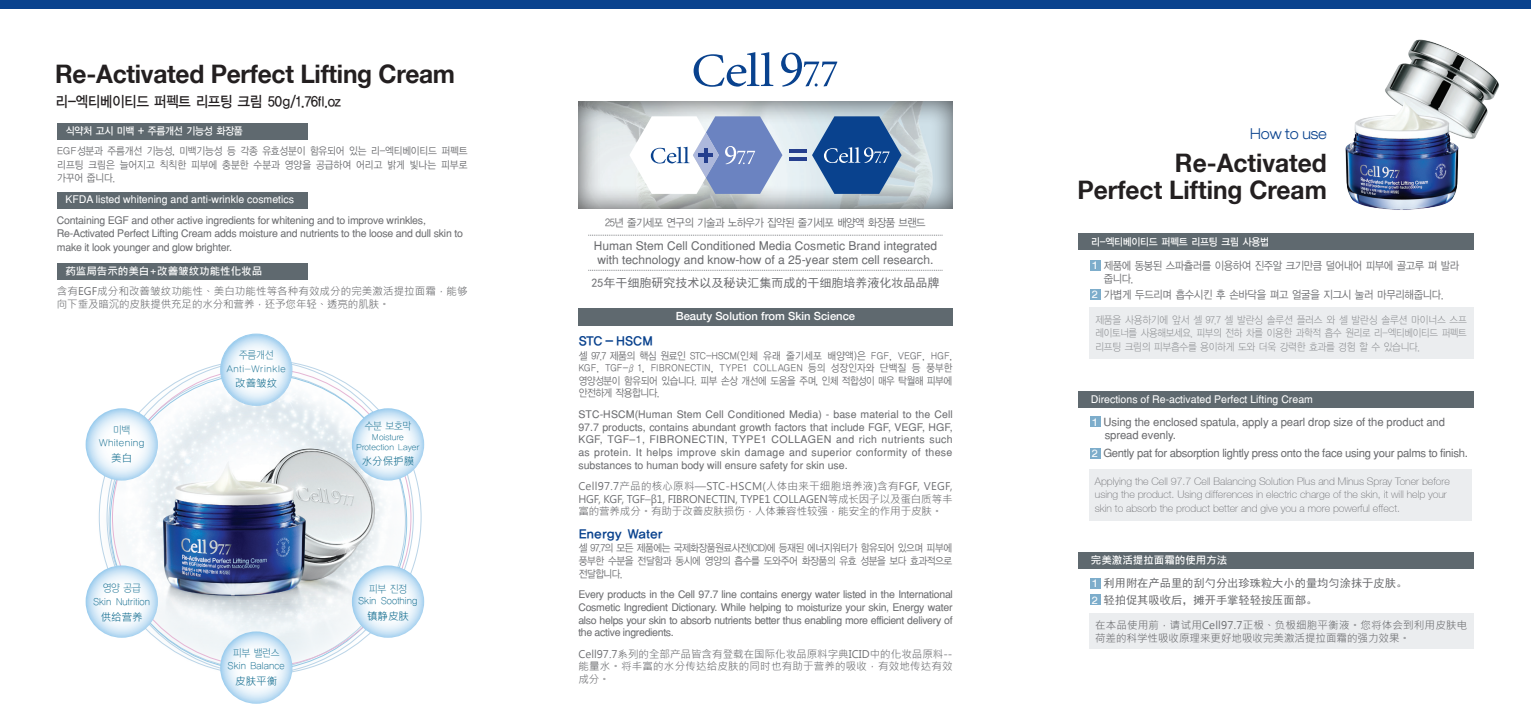
<style>
.page{position:relative;width:1531px;height:723px;background:#fff}
.page>*{position:absolute;margin:0;border:0;box-sizing:border-box;transform-origin:0 0}
.t1{font:700 25.5px "Helvetica 75";letter-spacing:-.01em;color:#231f20;scale:.96 1}
.t2{font:15px "YDIYGO130 KS Cpc EUC H";letter-spacing:-.1em;color:#231f20;scale:.9 1}
.t3{font:300 expanded 15px "Helvetica 43";letter-spacing:-.01em;color:#09428e;scale:.9 1}
.t4{font:13.5px "YDIYGO140 KSCPC EUC H";letter-spacing:-.05em;color:#09428e}
.t5{font:12px "Helvetica";color:#6c6d70}
.t6{font:12px "Sim Hei";color:#6c6d70}
.t7{font:11.25px "Helvetica";letter-spacing:-.01em;color:#6c6d70}
.t8{font:11.25px "YDIYGO120 KSCPC EUC H";letter-spacing:-.11em;color:#6c6d70;scale:.9 1}
.t9{font:11.25px "Sim Hei";color:#6c6d70}
.t10{font:500 11.25px "Helvetica 65";color:#fff}
.t11{font:10.5px/12.6px "Helvetica";letter-spacing:-.02em;color:#6c6d70;text-align:justify}
.t12{font:10.5px/12.6px "Microsoft Jheng Hei";color:#6c6d70;text-align:justify}
.t13{font:10.5px/12.6px "YDIYGO120 KSCPC EUC H";letter-spacing:-.1em;color:#6c6d70;text-align:justify;scale:.9 1}
.t14{font:100 10.5px/13.5px "Helvetica 35";color:#6c6d70}
.t15{font:10.5px/13.5px "YDIYGO110 KSCPC EUC H";letter-spacing:-.1em;color:#808285;text-align:justify;scale:.9 1}
.t16{font:10.5px/13.5px "YDIYGO120 KSCPC EUC H";letter-spacing:-.1em;color:#6c6d70;text-align:justify}
.t17{font:10.5px "Helvetica";color:#fff}
.t18{font:10.5px/13.5px "Microsoft Jheng Hei";letter-spacing:.02em;color:#6c6d70}
.t19{font:10.5px "YDIYGO130 KS Cpc EUC H";letter-spacing:-.1em;color:#fff;scale:.92 1}
.t20{font:10.5px "YDIYGO110 KSCPC EUC H";letter-spacing:-.05em;color:#106b8e;scale:.95 1}
.t21{font:700 10.5px "Microsoft Jheng Hei";color:#fff}
.t22{font:10.5px "YDIYGO110 KSCPC EUC H";letter-spacing:-.05em;color:#106b8e;scale:.9 1}
.t23{font:10.5px "Microsoft Jheng Hei";color:#106b8e}
.t24{font:10.5px "YDIYGO110 KSCPC EUC H";letter-spacing:-.025em;color:#106b8e}
.t25{font:expanded 10.5px "Helvetica 53";color:#fff}
.t26{font:expanded 10.5px "Helvetica 53";color:#fff;scale:.9 1}
.t27{font:10.05px "YDIYGO110 KSCPC EUC H";color:#106b8e}
.t28{font:9px/10.1px "YDIYGO110 KSCPC EUC H";letter-spacing:-.05em;color:#106b8e;text-align:center}
</style>
<div class="page">
<div style="left:578px;top:308px;width:374px;height:17px;background:#5f696f"></div>
<div style="left:577px;top:99px;width:377px;height:110px;background:#231f20;opacity:.75"></div>
<div style="left:57px;top:123px;width:251px;height:16px;background:#5f696f"></div>
<div style="left:57px;top:192px;width:251px;height:16px;background:#5f696f"></div>
<div style="left:57px;top:263px;width:251px;height:16px;background:#5f696f"></div>
<svg style="left:693px;top:52px;width:80px;height:35px"></svg>
<svg style="left:781px;top:53px;width:56px;height:34px"></svg>
<img style="left:1345px;top:39px;width:154px;height:171px">
<div style="left:0;top:0;width:1531px;height:9px;background:#09428e"></div>
<svg style="left:629px;top:116px;width:153px;height:78px"></svg>
<svg style="left:812px;top:116px;width:89px;height:78px;background:#436fa6"></svg>
<hr style="left:698px;top:154px;width:15px;height:3px;background:#253f8e">
<hr style="left:704px;top:148px;width:3px;height:14px;background:#253f8e">
<hr style="left:789px;top:150px;width:17px;height:3px;background:#253f8e">
<hr style="left:789px;top:157px;width:17px;height:4px;background:#253f8e">
<svg style="left:588px;top:235px;width:355px;height:1px"></svg>
<svg style="left:588px;top:270px;width:355px;height:1px"></svg>
<img style="left:92px;top:354px;width:328px;height:328px;border-radius:164px">
<svg style="left:221px;top:334px;width:71px;height:71px"></svg>
<div style="left:220px;top:334px;width:72px;height:72px;border:1px solid #fff;border-radius:50%"></div>
<svg style="left:86px;top:408px;width:72px;height:72px"></svg>
<svg style="left:352px;top:408px;width:72px;height:72px"></svg>
<svg style="left:86px;top:565px;width:72px;height:73px"></svg>
<svg style="left:352px;top:565px;width:72px;height:73px"></svg>
<svg style="left:220px;top:631px;width:72px;height:73px"></svg>
<div style="left:1078px;top:391px;width:395px;height:16px;background:#5f696f"></div>
<div style="left:1090px;top:416px;width:10px;height:11px;background:#7dadcb"></div>
<div style="left:1090px;top:448px;width:10px;height:10px;background:#7dadcb"></div>
<div style="left:1089px;top:469px;width:382px;height:52px;background:#ebedef"></div>
<div style="left:1078px;top:552px;width:395px;height:17px;background:#5f696f"></div>
<div style="left:1090px;top:578px;width:10px;height:11px;background:#7dadcb"></div>
<div style="left:1090px;top:594px;width:10px;height:11px;background:#7dadcb"></div>
<div style="left:1089px;top:614px;width:384px;height:35px;background:#ebedef"></div>
<div style="left:1078px;top:234px;width:395px;height:16px;background:#5f696f"></div>
<div style="left:1090px;top:260px;width:10px;height:11px;background:#7dadcb"></div>
<div style="left:1090px;top:289px;width:10px;height:11px;background:#7dadcb"></div>
<div style="left:1089px;top:308px;width:384px;height:51px;background:#ebedef"></div>
<p class="t1" style="left:55px;top:58px;width:418px">Re-Activated Perfect Lifting Cream</p>
<p class="t2" style="left:55px;top:94px;width:319px">리-엑티베이티드 퍼펙트 리프팅 크림 50g/1.76fl.oz</p>
<p class="t19" style="left:65px;top:126px;width:195px">식약처 고시 미백 + 주름개선 기능성 화장품</p>
<p class="t16" style="left:57px;top:144px;width:412px">EGF성분과 주름개선 기능성, 미백기능성 등 각종 유효성분이 함유되어 있는 리-엑티베이티드 퍼펙트 리프팅 크림은 늘어지고 칙칙한 피부에 충분한 수분과 영양을 공급하여 어리고 밝게 빛나는 피부로 가꾸어 줍니다.</p>
<p class="t17" style="left:65px;top:193px;width:230px">KFDA listed whitening and anti-wrinkle cosmetics</p>
<p class="t11" style="left:57px;top:213px;width:370px">Containing EGF and other active ingredients for whitening and to improve wrinkles,</p>
<p class="t11" style="left:57px;top:226px;width:407px;line-height:13.5px">Re-Activated Perfect Lifting Cream adds moisture and nutrients to the loose and dull skin to make it look younger and glow brighter.</p>
<p class="t21" style="left:65px;top:264px;width:198px">药监局告示的美白+改善皱纹功能性化妆品</p>
<p class="t12" style="left:57px;top:284px;width:412px;line-height:13.5px">含有EGF成分和改善皱纹功能性、美白功能性等各种有效成分的完美激活提拉面霜，能够向下垂及暗沉的皮肤提供充足的水分和营养，还予您年轻、透亮的肌肤。</p>
<p class="t22" style="left:113px;top:424px;width:21px">미백</p>
<p class="t24" style="left:99px;top:437px;width:48px">Whitening</p>
<p class="t23" style="left:111px;top:451px;width:23px">美白</p>
<p class="t22" style="left:102px;top:582px;width:45px">영양 공급</p>
<p class="t20" style="left:93px;top:596px;width:62px">Skin Nutrition</p>
<p class="t23" style="left:101px;top:610px;width:44px">供给营养</p>
<p class="t22" style="left:239px;top:349px;width:40px">주름개선</p>
<p class="t27" style="left:226px;top:363px;width:61px">Anti-Wrinkle</p>
<p class="t23" style="left:235px;top:377px;width:44px">改善皱纹</p>
<p class="t22" style="left:233px;top:647px;width:54px">피부 밸런스</p>
<p class="t20" style="left:228px;top:660px;width:62px">Skin Balance</p>
<p class="t23" style="left:235px;top:674px;width:44px">皮肤平衡</p>
<p class="t22" style="left:364px;top:420px;width:54px">수분 보호막</p>
<p class="t28" style="left:356px;top:432px;width:65px">Moisture<br>Protection Layer</p>
<p class="t23" style="left:362px;top:455px;width:54px">水分保护膜</p>
<p class="t22" style="left:369px;top:583px;width:45px">피부 진정</p>
<p class="t20" style="left:358px;top:596px;width:64px">Skin Soothing</p>
<p class="t23" style="left:367px;top:610px;width:44px">镇静皮肤</p>
<p class="t8" style="left:605px;top:217px;width:358px">25년 줄기세포 연구의 기술과 노하우가 집약된 줄기세포 배양액 화장품 브랜드</p>
<p class="t5" style="left:594px;top:238px;width:345px">Human Stem Cell Conditioned Media Cosmetic Brand integrated</p>
<p class="t5" style="left:598px;top:252px;width:337px">with technology and know-how of a 25-year stem cell research.</p>
<p class="t6" style="left:591px;top:276px;width:349px">25年干细胞研究技术以及秘诀汇集而成的干细胞培养液化妆品品牌</p>
<p class="t10" style="left:676px;top:309px;width:181px">Beauty Solution from Skin Science</p>
<p class="t4" style="left:578px;top:333px;width:76px">STC - HSCM</p>
<p class="t13" style="left:578px;top:349px;width:417px">셀 97.7 제품의 핵심 원료인 STC-HSCM(인체 유래 줄기세포 배양액)은 FGF, VEGF, HGF, KGF, TGF-β1, FIBRONECTIN, TYPE1 COLLAGEN 등의 성장인자와 단백질 등 풍부한 영양성분이 함유되어 있습니다. 피부 손상 개선에 도움을 주며, 인체 적합성이 매우 탁월해 피부에 안전하게 작용합니다.</p>
<p class="t11" style="left:578px;top:408px;width:376px">STC-HSCM(Human Stem Cell Conditioned Media) - base material to the Cell 97.7 products, contains abundant growth factors that include FGF, VEGF, HGF, KGF, TGF–1, FIBRONECTIN, TYPE1 COLLAGEN and rich nutrients such as protein. It helps improve skin damage and superior conformity of these substances to human body will ensure safety for skin use.</p>
<p class="t12" style="left:578px;top:480px;width:376px">Cell97.7产品的核心原料—STC-HSCM(人体由来干细胞培养液)含有FGF, VEGF, HGF, KGF, TGF–β1, FIBRONECTIN, TYPE1 COLLAGEN等成长因子以及蛋白质等丰富的营养成分。有助于改善皮肤损伤，人体兼容性较强，能安全的作用于皮肤。</p>
<p class="t4" style="left:578px;top:526px;width:86px">Energy Water</p>
<p class="t13" style="left:578px;top:542px;width:417px">셀 97.7의 모든 제품에는 국제화장품원료사전(ICID)에 등재된 에너지워터가 함유되어 있으며 피부에 풍부한 수분을 전달함과 동시에 영양의 흡수를 도와주어 화장품의 유효 성분을 보다 효과적으로 전달합니다.</p>
<p class="t11" style="left:578px;top:588px;width:376px">Every products in the Cell 97.7 line contains energy water listed in the International Cosmetic Ingredient Dictionary. While helping to moisturize your skin, Energy water also helps your skin to absorb nutrients better thus enabling more efficient delivery of the active ingredients.</p>
<p class="t12" style="left:578px;top:647px;width:376px">Cell97.7系列的全部产品皆含有登载在国际化妆品原料字典ICID中的化妆品原料--能量水。将丰富的水分传达给皮肤的同时也有助于营养的吸收，有效地传达有效成分。</p>
<p class="t3" style="left:1250px;top:125px;width:87px">How to use</p>
<p class="t1" style="left:1175px;top:147px;width:160px">Re-Activated</p>
<p class="t1" style="left:1077px;top:174px;width:261px">Perfect Lifting Cream</p>
<p class="t19" style="left:1091px;top:237px;width:196px">리-엑티베이티드 퍼펙트 리프팅 크림 사용법</p>
<p class="t25" style="left:1093px;top:259px;width:6px">1</p>
<p class="t8" style="left:1103px;top:259px;width:397px">제품에 동봉된 스파츌러를 이용하여 진주알 크기만큼 덜어내어 피부에 골고루 펴 발라</p>
<p class="t8" style="left:1103px;top:272px;width:35px">줍니다.</p>
<p class="t26" style="left:1092px;top:288px;width:9px">2</p>
<p class="t8" style="left:1103px;top:288px;width:380px">가볍게 두드리며 흡수시킨 후 손바닥을 펴고 얼굴을 지그시 눌러 마무리해줍니다.</p>
<p class="t15" style="left:1095px;top:313px;width:415px">제품을 사용하기에 앞서 셀 97.7 셀 발란싱 솔루션 플러스 와 셀 발란싱 솔루션 마이너스 스프 레이토너를 사용해보세요. 피부의 전하 차를 이용한 과학적 흡수 원리로 리-엑티베이티드 퍼펙트 리프팅 크림의 피부흡수를 용이하게 도와 더욱 강력한 효과를 경험 할 수 있습니다.</p>
<p class="t17" style="left:1091px;top:393px;width:224px">Directions of Re-activated Perfect Lifting Cream</p>
<p class="t25" style="left:1093px;top:415px;width:6px">1</p>
<p class="t7" style="left:1103px;top:415px;width:343px">Using the enclosed spatula, apply a pearl drop size of the product and</p>
<p class="t7" style="left:1105px;top:428px;width:73px">spread evenly.</p>
<p class="t26" style="left:1092px;top:447px;width:9px">2</p>
<p class="t7" style="left:1103px;top:446px;width:366px">Gently pat for absorption lightly press onto the face using your palms to finish.</p>
<p class="t14" style="left:1095px;top:474px;width:356px">Applying the Cell 97.7 Cell Balancing Solution Plus and Minus Spray Toner before using the product. Using differences in electric charge of the skin, it will help your skin to absorb the product better and give you a more powerful effect.</p>
<p class="t21" style="left:1091px;top:554px;width:138px">完美激活提拉面霜的使用方法</p>
<p class="t25" style="left:1093px;top:577px;width:6px">1</p>
<p class="t9" style="left:1103px;top:577px;width:305px">利用附在产品里的刮勺分出珍珠粒大小的量均匀涂抹于皮肤。</p>
<p class="t26" style="left:1092px;top:593px;width:9px">2</p>
<p class="t9" style="left:1103px;top:594px;width:215px">轻拍促其吸收后，摊开手掌轻轻按压面部。</p>
<p class="t18" style="left:1095px;top:618px;width:374px">在本品使用前，请试用Cell97.7正极、负极细胞平衡液。您将体会到利用皮肤电荷差的科学性吸收原理来更好地吸收完美激活提拉面霜的强力效果。</p>
</div>
